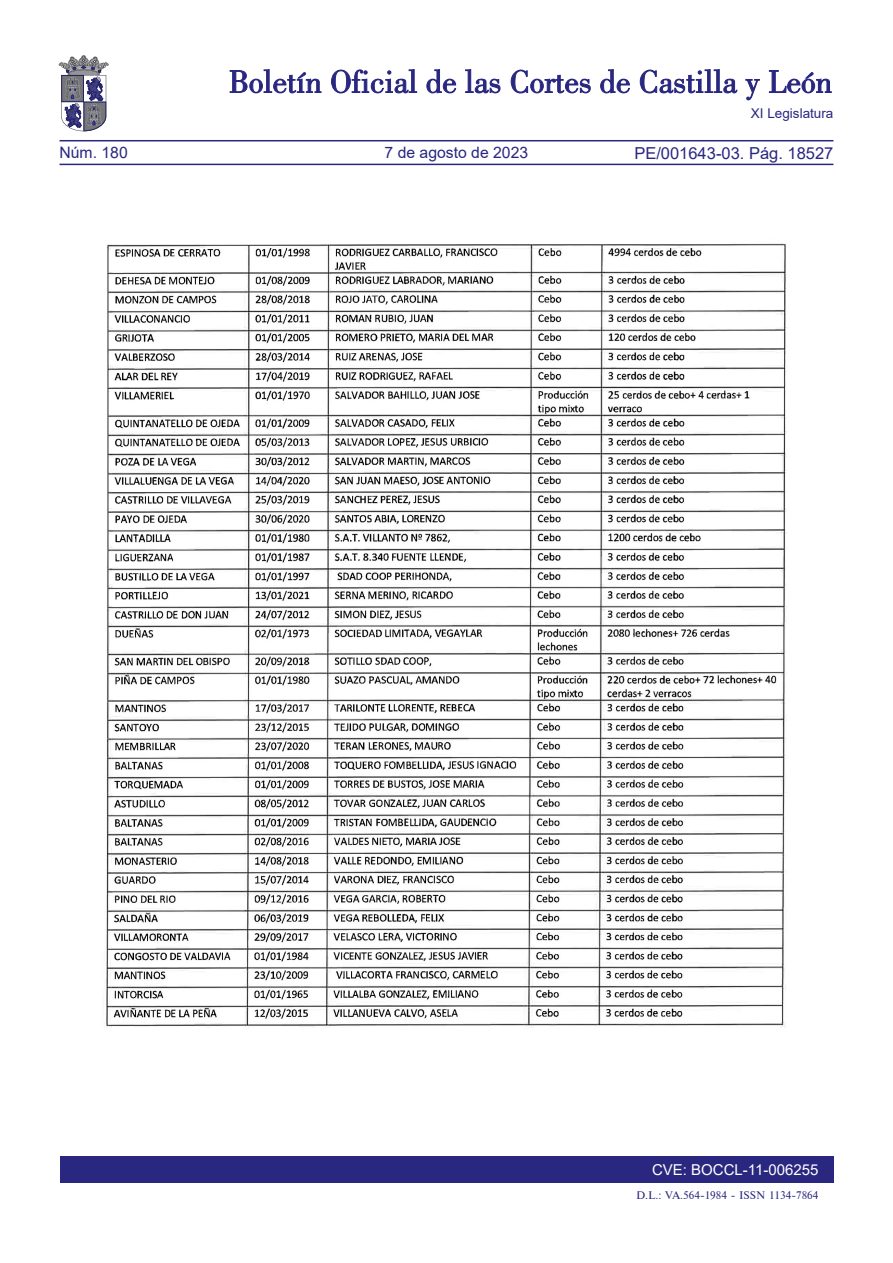
<style>
.page{position:relative;width:893px;height:1263px;background:#fff}
.page>*{position:absolute;margin:0;border:0;box-sizing:border-box;transform-origin:0 0}
.t1{font:16.5px "Arial";color:#292780}
.t2{font:15.75px "Arial";color:#292780}
.t3{font:15px "Arial";color:#fff}
.t4{font:13.5px "Arial";color:#292780}
.t5{font:10.5px "Times";color:#292780}
</style>
<div class="page">
<div style="left:60px;top:1157px;width:773px;height:26px;background:#292780"></div>
<hr style="left:60px;top:164px;width:773px;height:1px;background:#292780">
<hr style="left:60px;top:140px;width:773px;height:1px;background:#292780">
<svg style="left:230px;top:69px;width:91px;height:24px"></svg>
<svg style="left:331px;top:69px;width:86px;height:24px"></svg>
<svg style="left:426px;top:69px;width:30px;height:24px"></svg>
<svg style="left:465px;top:69px;width:35px;height:24px"></svg>
<svg style="left:511px;top:70px;width:80px;height:23px"></svg>
<svg style="left:600px;top:69px;width:30px;height:24px"></svg>
<svg style="left:640px;top:69px;width:97px;height:24px"></svg>
<svg style="left:745px;top:79px;width:15px;height:21px"></svg>
<svg style="left:769px;top:70px;width:62px;height:23px"></svg>
<svg style="left:59px;top:55px;width:49px;height:76px"></svg>
<img style="left:106px;top:243px;width:681px;height:785px">
<p class="t4" style="left:751px;top:104px;width:84px">XI Legislatura</p>
<h2 class="t2" style="left:60px;top:142px;width:70px">Núm. 180</h2>
<h2 class="t2" style="left:385px;top:142px;width:145px">7 de agosto de 2023</h2>
<h1 class="t1" style="left:634px;top:141px;width:201px">PE/001643-03. Pág. 18527</h1>
<h3 class="t3" style="left:652px;top:1159px;width:168px">CVE: BOCCL-11-006255</h3>
<p class="t5" style="left:636px;top:1189px;width:184px">D.L.: VA.564-1984 - ISSN 1134-7864</p>
</div>
